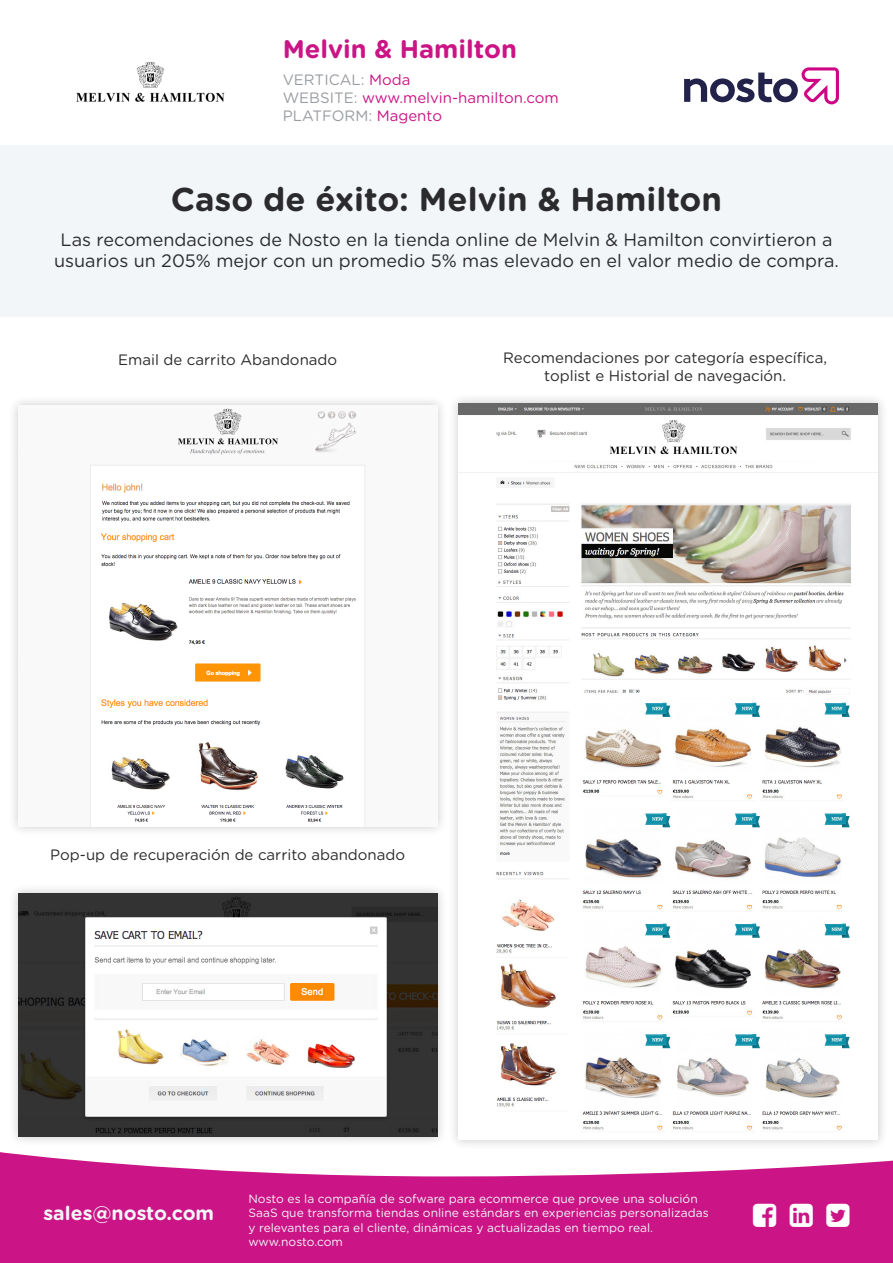
<style>
.page{position:relative;width:893px;height:1263px;background:#fff}
.page>*{position:absolute;margin:0;border:0;box-sizing:border-box;transform-origin:0 0}
.Buble_top{font:700 33px "Gotham Rounded";color:#2b2b2d}
.t1{font:700 25.5px "Gotham Rounded";color:#cb1586}
.t2{font:700 19.5px "Gotham Rounded";color:#f3f6f8}
.Buble_top-2{font:18px/21.6px "Gotham Rounded";color:#2b2b2d;text-align:center}
.Paragraph{font:15px/18px "Gotham";color:#2b2b2d;text-align:center}
.Buble_top-3{font:15px "Gotham Rounded";color:#2b2b2d}
.t3{font:15px/18px "Gotham Rounded";color:#cb1586}
.t4{font:12px/14.4px "Gotham Rounded";color:#f3f6f8}
.s1{color:#999da1}
</style>
<div class="page">
<svg style="left:684px;top:67px;width:155px;height:37px"></svg>
<svg style="left:0;top:1152px;width:893px;height:111px;fill:#cb1586"></svg>
<img style="left:76px;top:61px;width:149px;height:41px">
<div style="left:0;top:145px;width:893px;height:172px;background:#f3f6f8"></div>
<div style="left:8px;top:395px;width:439px;height:442px;background:#231f20;opacity:.24"></div>
<img style="left:18px;top:405px;width:419px;height:422px">
<div style="left:448px;top:393px;width:440px;height:757px;background:#231f20;opacity:.24"></div>
<img style="left:458px;top:403px;width:420px;height:737px">
<div style="left:8px;top:883px;width:439px;height:264px;background:#231f20;opacity:.24"></div>
<img style="left:18px;top:893px;width:419px;height:244px">
<svg style="left:753px;top:1203px;width:23px;height:23px"></svg>
<svg style="left:790px;top:1203px;width:23px;height:23px"></svg>
<svg style="left:826px;top:1203px;width:23px;height:23px"></svg>
<h2 class="t1" style="left:283px;top:30px;width:236px">Melvin &amp; Hamilton</h2>
<p class="t3" style="left:283px;top:70px;width:278px"><span class="s1">VERTICAL:</span> Moda<br><span class="s1">WEBSITE:</span> www.melvin-hamilton.com<br><span class="s1">PLATFORM:</span> Magento</p>
<p class="Buble_top" style="left:171px;top:175px;width:553px">Caso de éxito: Melvin &amp; Hamilton</p>
<p class="Buble_top-2" style="left:54px;top:228px;width:786px">Las recomendaciones de Nosto en la tienda online de Melvin &amp; Hamilton convirtieron a usuarios un 205% mejor con un promedio 5% mas elevado en el valor medio de compra.</p>
<p class="Buble_top-3" style="left:118px;top:349px;width:220px">Email de carrito Abandonado</p>
<p class="Paragraph" style="left:503px;top:348px;width:325px">Recomendaciones por categoría específica, toplist e Historial de navegación.</p>
<p class="Buble_top-3" style="left:50px;top:844px;width:356px">Pop-up de recuperación de carrito abandonado</p>
<h3 class="t2" style="left:44px;top:1199px;width:172px">sales@nosto.com</h3>
<p class="t4" style="left:248px;top:1191px;width:462px">Nosto es la compañía de sofware para ecommerce que provee una solución SaaS que transforma tiendas online estándars en experiencias personalizadas y relevantes para el cliente, dinámicas y actualizadas en tiempo real. www.nosto.com</p>
</div>
